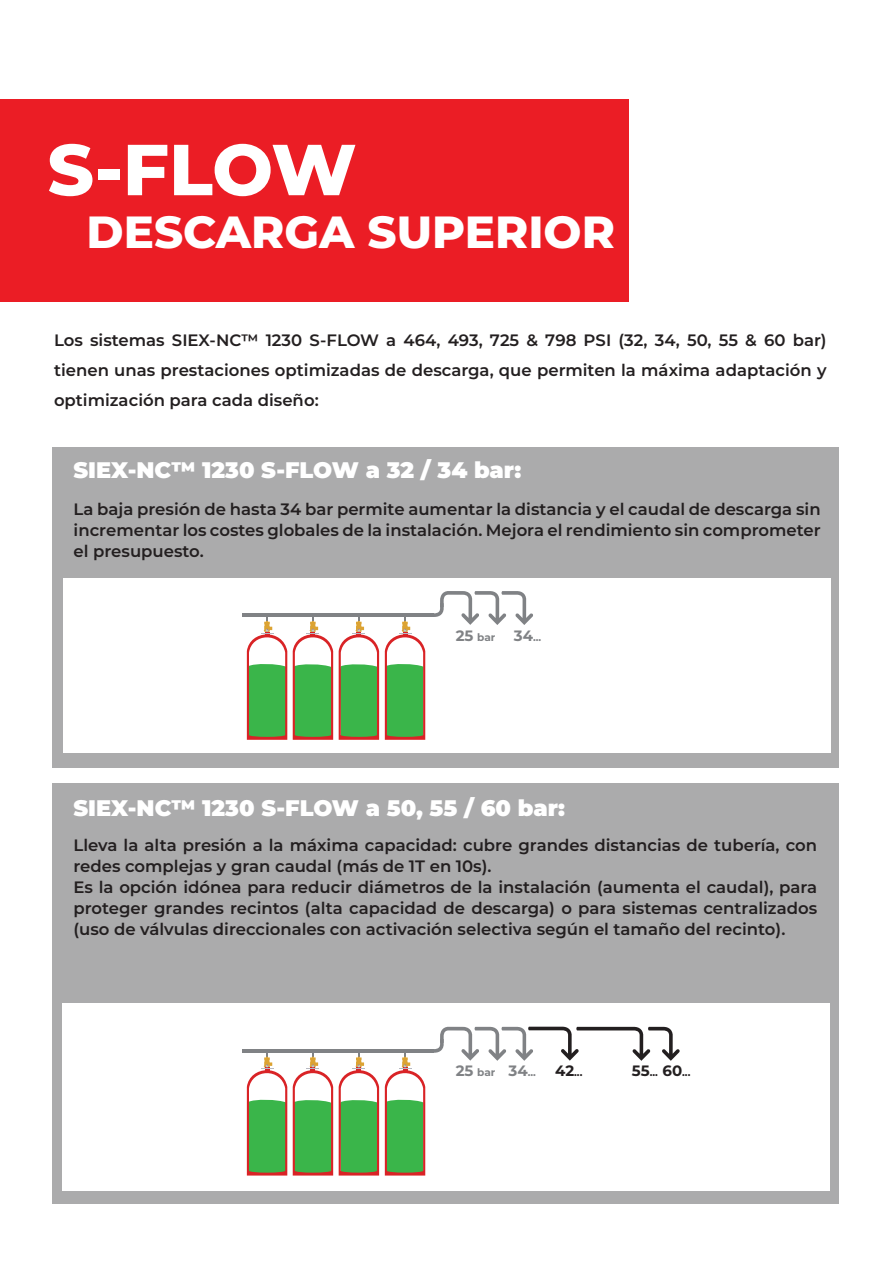
<style>
.page{position:relative;width:893px;height:1263px;background:#fff}
.page>*{position:absolute;margin:0;border:0;box-sizing:border-box;transform-origin:0 0}
.t1{font:800 72px "Montserrat";color:#fff}
.t2{font:800 45px "Montserrat";color:#fff}
.t3{font:900 22.5px "Montserrat";color:#fff}
.t4{font:600 16.5px/21px "Montserrat";color:#231f20;text-align:justify}
.t5{font:700 10.5px "Montserrat";letter-spacing:-.005em;color:#808285}
.t6{font:700 10.5px "Montserrat";color:#231f20}
.s1{font-size:15px}
</style>
<div class="page">
<div style="left:0;top:99px;width:629px;height:203px;background:#eb1d25"></div>
<div style="left:53px;top:447px;width:786px;height:321px;background:#ababac"></div>
<div style="left:53px;top:783px;width:786px;height:421px;background:#ababac"></div>
<div style="left:63px;top:578px;width:768px;height:174px;background:#fff"></div>
<div style="left:62px;top:1003px;width:768px;height:188px;background:#fff"></div>
<hr style="left:242px;top:1049px;width:191px;height:4px;background:#808285">
<hr style="left:242px;top:613px;width:191px;height:4px;background:#808285">
<svg style="left:247px;top:1053px;width:40px;height:122px"></svg>
<svg style="left:247px;top:617px;width:40px;height:123px"></svg>
<svg style="left:293px;top:1053px;width:40px;height:122px"></svg>
<svg style="left:293px;top:617px;width:40px;height:123px"></svg>
<svg style="left:339px;top:1053px;width:40px;height:122px"></svg>
<svg style="left:339px;top:617px;width:40px;height:123px"></svg>
<svg style="left:385px;top:1026px;width:295px;height:149px"></svg>
<svg style="left:385px;top:591px;width:148px;height:149px"></svg>
<h1 class="t1" style="left:47px;top:117px;width:311px">S-FLOW</h1>
<h2 class="t2" style="left:87px;top:199px;width:530px">DESCARGA SUPERIOR</h2>
<p class="t4" style="left:54px;top:324px;width:774px;line-height:30px">Los sistemas SIEX-NC™ 1230 S-FLOW a 464, 493, 725 &amp; 798 PSI (32, 34, 50, 55 &amp; 60 bar) tienen unas prestaciones optimizadas de descarga, que permiten la máxima adaptación y optimización para cada diseño:</p>
<h3 class="t3" style="left:73px;top:453px;width:449px">SIEX-NC™ 1230 S-FLOW a 32 / 34 bar:</h3>
<p class="t4" style="left:74px;top:497px;width:749px">La baja presión de hasta 34 bar permite aumentar la distancia y el caudal de descarga sin incrementar los costes globales de la instalación. Mejora el rendimiento sin comprometer el presupuesto.</p>
<p class="t5" style="left:456px;top:629px;width:41px"><span class="s1">25</span> bar</p>
<p class="t5" style="left:514px;top:629px;width:29px"><span class="s1">34</span>...</p>
<h3 class="t3" style="left:74px;top:791px;width:493px">SIEX-NC™ 1230 S-FLOW a 50, 55 / 60 bar:</h3>
<p class="t4" style="left:73px;top:834px;width:745px;text-align:left">Lleva la alta presión a la máxima capacidad: cubre grandes distancias de tubería, con redes complejas y gran caudal (más de 1T en 10s).<br>Es la opción idónea para reducir diámetros de la instalación (aumenta el caudal), para proteger grandes recintos (alta capacidad de descarga) o para sistemas centralizados (uso de válvulas direccionales con activación selectiva según el tamaño del recinto).</p>
<p class="t5" style="left:456px;top:1065px;width:41px"><span class="s1">25</span> bar</p>
<p class="t5" style="left:509px;top:1065px;width:29px"><span class="s1">34</span>...</p>
<p class="t6" style="left:555px;top:1065px;width:29px"><span class="s1">42</span>...</p>
<p class="t6" style="left:632px;top:1065px;width:60px"><span class="s1">55</span>... <span class="s1">60</span>...</p>
</div>
